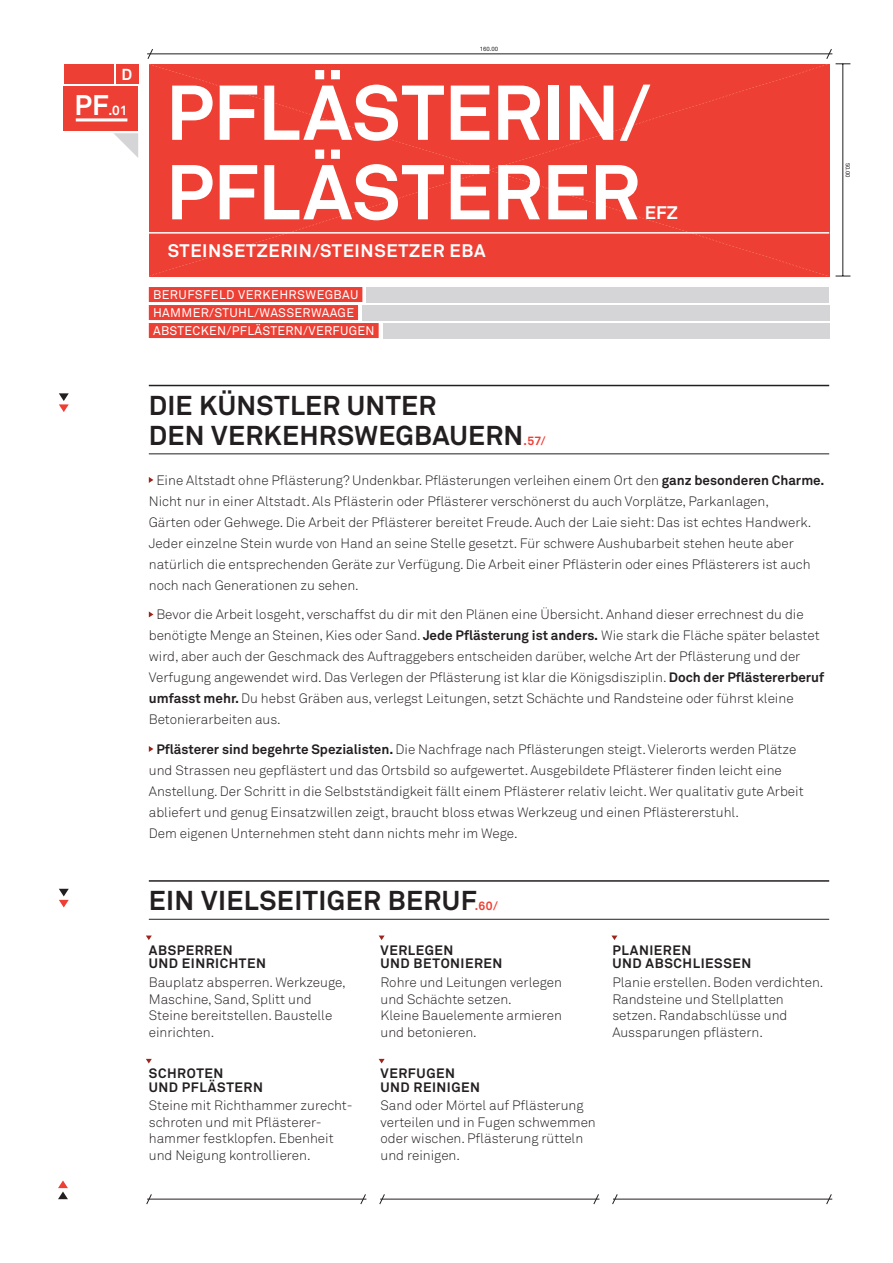
<style>
.page{position:relative;width:893px;height:1263px;background:#fff}
.page>*{position:absolute;margin:0;border:0;box-sizing:border-box;transform-origin:0 0}
.t1{font:700 76.5px/79.5px "Akkurat";letter-spacing:-.005em;color:#fff}
._01_Titel_Facts{font:700 27px/30px "Akkurat";letter-spacing:.015em;color:#231f20}
.t2{font:700 18px "Akkurat";letter-spacing:.035em;color:#fff}
.t3{font:700 15.75px "Akkurat";color:#fff}
._03_Facts_GS_01{font:300 13.5px/21px "Akkurat";color:#231f20}
._03_Facts_GS_02{font:300 13.5px/16.5px "Akkurat";color:#231f20}
._02_UT_Facts{font:700 13.5px/13.5px "Akkurat";letter-spacing:.04em;color:#231f20}
.t4{font:700 13.35px "Akkurat";color:#fff}
.t5{font:12.3px "Akkurat";letter-spacing:.025em;color:#fff}
._01_Titel_Facts-2{font:700 12px "Akkurat";color:#ee3f34}
._03_Facts_GS_02-2{font:6px "Akkurat";color:#231f20}
.s1{font-size:28.05px}
.s2{font-weight:700}
</style>
<div class="page">
<svg style="left:149px;top:477px;width:4px;height:6px"></svg>
<svg style="left:149px;top:611px;width:4px;height:6px"></svg>
<svg style="left:149px;top:746px;width:4px;height:6px"></svg>
<hr style="left:149px;top:880px;width:680px;height:2px;background:#231f20">
<hr style="left:149px;top:919px;width:680px;height:1px;background:#231f20">
<hr style="left:149px;top:385px;width:680px;height:1px;background:#231f20">
<hr style="left:149px;top:453px;width:680px;height:1px;background:#231f20">
<div style="left:149px;top:64px;width:680px;height:212px;background:#ee3f34"></div>
<div style="left:64px;top:86px;width:74px;height:45px;background:#ee3f34"></div>
<div style="left:116px;top:64px;width:22px;height:20px;background:#ee3f34"></div>
<div style="left:64px;top:64px;width:49px;height:20px;background:#ee3f34"></div>
<svg style="left:114px;top:133px;width:24px;height:25px"></svg>
<hr style="left:76px;top:118px;width:51px;height:3px;background:#fff">
<hr style="left:149px;top:232px;width:680px;height:2px;background:#fff">
<svg style="left:58px;top:1180px;width:10px;height:19px"></svg>
<svg style="left:59px;top:393px;width:10px;height:19px"></svg>
<svg style="left:59px;top:889px;width:10px;height:18px"></svg>
<svg style="left:146px;top:935px;width:6px;height:5px"></svg>
<svg style="left:379px;top:935px;width:6px;height:5px"></svg>
<svg style="left:611px;top:935px;width:6px;height:5px"></svg>
<svg style="left:146px;top:1059px;width:6px;height:4px"></svg>
<svg style="left:379px;top:1059px;width:6px;height:4px"></svg>
<hr style="left:842px;top:64px;width:1px;height:212px;background:#231f20">
<svg style="left:836px;top:276px;width:14px;height:1px"></svg>
<hr style="left:147px;top:54px;width:685px;height:1px;background:#231f20">
<svg style="left:826px;top:49px;width:24px;height:16px"></svg>
<svg style="left:147px;top:49px;width:6px;height:10px"></svg>
<hr style="left:147px;top:1199px;width:219px;height:1px;background:#231f20">
<svg style="left:360px;top:1194px;width:6px;height:11px"></svg>
<svg style="left:146px;top:1194px;width:6px;height:11px"></svg>
<hr style="left:380px;top:1199px;width:219px;height:1px;background:#231f20">
<svg style="left:593px;top:1194px;width:6px;height:11px"></svg>
<svg style="left:379px;top:1194px;width:6px;height:11px"></svg>
<hr style="left:613px;top:1199px;width:219px;height:1px;background:#231f20">
<svg style="left:826px;top:1194px;width:6px;height:11px"></svg>
<svg style="left:612px;top:1194px;width:6px;height:11px"></svg>
<div style="left:149px;top:287px;width:213px;height:15px;background:#ee3f34"></div>
<div style="left:149px;top:305px;width:209px;height:15px;background:#ee3f34"></div>
<div style="left:149px;top:323px;width:230px;height:15px;background:#ee3f34"></div>
<div style="left:383px;top:323px;width:446px;height:15px;background:#d5d5d7"></div>
<div style="left:367px;top:287px;width:462px;height:15px;background:#d5d5d7"></div>
<div style="left:362px;top:305px;width:467px;height:15px;background:#d5d5d7"></div>
<p class="_03_Facts_GS_02-2" style="left:480px;top:45px;width:20px">160.00</p>
<p class="t3" style="left:122px;top:65px;width:12px">D</p>
<p class="t1" style="left:166px;top:72px;width:485px">PFLÄSTERIN/<br>PFLÄSTERER</p>
<p class="t4" style="left:75px;top:102px;width:54px"><span class="s1">PF</span>.01</p>
<p class="t2" style="left:645px;top:202px;width:34px">EFZ</p>
<p class="t2" style="left:168px;top:240px;width:319px">STEINSETZERIN/STEINSETZER EBA</p>
<p class="t5" style="left:153px;top:287px;width:207px">BERUFSFELD VERKEHRSWEGBAU</p>
<p class="t5" style="left:153px;top:305px;width:203px">HAMMER/STUHL/WASSERWAAGE</p>
<p class="t5" style="left:153px;top:323px;width:223px">ABSTECKEN/PFLÄSTERN/VERFUGEN</p>
<p class="_03_Facts_GS_02-2" style="left:851px;top:163px;width:17px;rotate:90deg">50.00</p>
<p class="_01_Titel_Facts" style="left:149px;top:390px;width:376px">DIE KÜNSTLER UNTER<br>DEN VERKEHRSWEGBAUERN</p>
<p class="_01_Titel_Facts-2" style="left:523px;top:433px;width:24px">.57/</p>
<p class="_03_Facts_GS_01" style="left:149px;top:469px;width:677px;text-indent:8px">Eine Altstadt ohne Pflästerung? Undenkbar. Pflästerungen verleihen einem Ort den <span class="s2">ganz besonderen Charme.<br></span>Nicht nur in einer Altstadt. Als Pflästerin oder Pflästerer verschönerst du auch Vorplätze, Parkanlagen,<br>Gärten oder Gehwege. Die Arbeit der Pflästerer bereitet Freude. Auch der Laie sieht: Das ist echtes Handwerk.<br>Jeder einzelne Stein wurde von Hand an seine Stelle gesetzt. Für schwere Aushubarbeit stehen heute aber natürlich die entsprechenden Geräte zur Verfügung. Die Arbeit einer Pflästerin oder eines Pflästerers ist auch noch nach Generationen zu sehen.</p>
<p class="_03_Facts_GS_01" style="left:149px;top:604px;width:677px;text-indent:8px">Bevor die Arbeit losgeht, verschaffst du dir mit den Plänen eine Übersicht. Anhand dieser errechnest du die benötigte Menge an Steinen, Kies oder Sand. <span class="s2">Jede Pflästerung ist anders.</span> Wie stark die Fläche später belastet wird, aber auch der Geschmack des Auftraggebers entscheiden darüber, welche Art der Pflästerung und der Verfugung angewendet wird. Das Verlegen der Pflästerung ist klar die Königsdisziplin. <span class="s2">Doch der Pflästererberuf umfasst mehr.</span> Du hebst Gräben aus, verlegst Leitungen, setzt Schächte und Randsteine oder führst kleine Betonierarbeiten aus.</p>
<p class="_03_Facts_GS_01" style="left:149px;top:738px;width:656px;text-indent:8px"><span class="s2">Pflästerer sind begehrte Spezialisten.</span> Die Nachfrage nach Pflästerungen steigt. Vielerorts werden Plätze und Strassen neu gepflästert und das Ortsbild so aufgewertet. Ausgebildete Pflästerer finden leicht eine Anstellung. Der Schritt in die Selbstständigkeit fällt einem Pflästerer relativ leicht. Wer qualitativ gute Arbeit abliefert und genug Einsatzwillen zeigt, braucht bloss etwas Werkzeug und einen Pflästererstuhl.<br>Dem eigenen Unternehmen steht dann nichts mehr im Wege.</p>
<p class="_01_Titel_Facts" style="left:149px;top:885px;width:329px">EIN VIELSEITIGER BERUF</p>
<p class="_01_Titel_Facts-2" style="left:475px;top:899px;width:24px">.60/</p>
<p class="_02_UT_Facts" style="left:149px;top:943px;width:119px">ABSPERREN<br>UND EINRICHTEN</p>
<p class="_03_Facts_GS_02" style="left:149px;top:974px;width:198px">Bauplatz absperren. Werkzeuge,<br>Maschine, Sand, Splitt und<br>Steine bereitstellen. Baustelle einrichten.</p>
<p class="_02_UT_Facts" style="left:149px;top:1066px;width:116px">SCHROTEN<br>UND PFLÄSTERN</p>
<p class="_03_Facts_GS_02" style="left:149px;top:1097px;width:205px">Steine mit Richthammer zurecht&shy;schroten und mit Pflästerer&shy;hammer festklopfen. Ebenheit und Neigung kontrollieren.</p>
<p class="_02_UT_Facts" style="left:381px;top:943px;width:123px">VERLEGEN<br>UND BETONIEREN</p>
<p class="_03_Facts_GS_02" style="left:381px;top:974px;width:183px">Rohre und Leitungen verlegen und Schächte setzen.<br>Kleine Bauelemente armieren und betonieren.</p>
<p class="_02_UT_Facts" style="left:381px;top:1066px;width:101px">VERFUGEN<br>UND REINIGEN</p>
<p class="_03_Facts_GS_02" style="left:381px;top:1097px;width:217px">Sand oder Mörtel auf Pflästerung verteilen und in Fugen schwemmen oder wischen. Pflästerung rütteln und reinigen.</p>
<p class="_02_UT_Facts" style="left:612px;top:943px;width:141px">PLANIEREN<br>UND ABSCHLIESSEN</p>
<p class="_03_Facts_GS_02" style="left:612px;top:974px;width:213px">Planie erstellen. Boden verdichten.<br>Randsteine und Stellplatten setzen. Randabschlüsse und<br>Aussparungen pflästern.</p>
</div>
